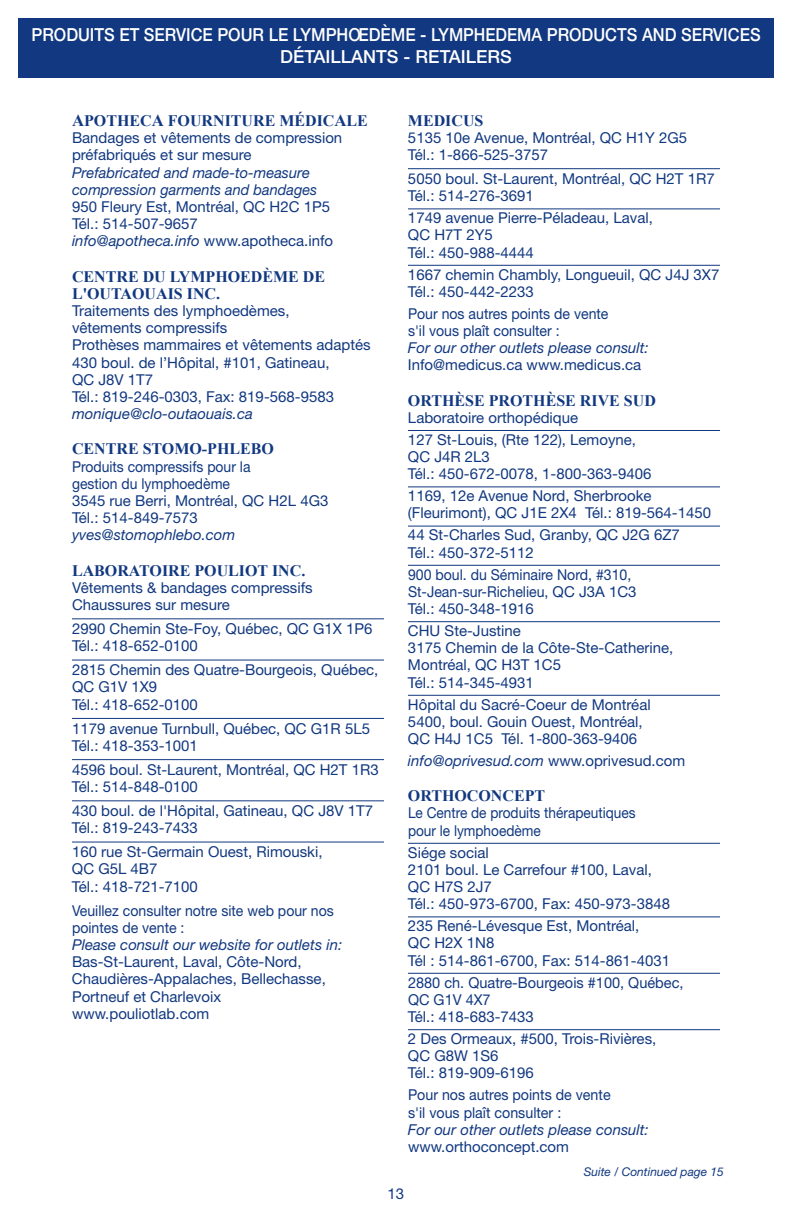
<style>
.page{position:relative;width:792px;height:1224px;background:#fff}
.page>*{position:absolute;margin:0;border:0;box-sizing:border-box;transform-origin:0 0}
.t1{font:500 18px/21.6px "Helvetica Neue LT Std";color:#fff;text-align:center;scale:.91 1}
.t2{font:700 16px/17.2px "Times New Roman";color:#113880}
.t3{font:15px/17.2px "Helvetica Neue LT Std";color:#113880}
.t4{font:italic 15px/17.2px "Helvetica Neue LT Std";color:#113880}
.t5{font:15px/17.2px "Helvetica Neue LT Std";color:#113880;scale:.94 1}
.t6{font:15px/17.2px "Helvetica Neue LT Std";color:#113880;scale:.93 1}
.t7{font:15px/17.2px "Helvetica Neue LT Std";color:#113880;scale:.91 1}
.t8{font:15px/17.2px "Helvetica Neue LT Std";color:#113880;scale:.95 1}
.t9{font:italic 12px "Helvetica Neue LT Std";color:#113880}
.s1{font-size:16.8px}
.s2{font-style:italic}
.s3{font-style:normal}
</style>
<div class="page">
<div style="left:18px;top:18px;width:756px;height:59px;background:#113880"></div>
<hr style="left:72px;top:618px;width:312px;height:1px;background:#113880">
<hr style="left:72px;top:660px;width:312px;height:1px;background:#113880">
<hr style="left:72px;top:718px;width:312px;height:1px;background:#113880">
<hr style="left:72px;top:759px;width:312px;height:1px;background:#113880">
<hr style="left:72px;top:800px;width:312px;height:1px;background:#113880">
<hr style="left:72px;top:842px;width:312px;height:1px;background:#113880">
<hr style="left:408px;top:168px;width:312px;height:1px;background:#113880">
<hr style="left:408px;top:208px;width:312px;height:1px;background:#113880">
<hr style="left:408px;top:265px;width:312px;height:1px;background:#113880">
<hr style="left:408px;top:430px;width:312px;height:1px;background:#113880">
<hr style="left:408px;top:486px;width:312px;height:1px;background:#113880">
<hr style="left:408px;top:526px;width:312px;height:1px;background:#113880">
<hr style="left:408px;top:565px;width:312px;height:1px;background:#113880">
<hr style="left:408px;top:621px;width:312px;height:1px;background:#113880">
<hr style="left:408px;top:695px;width:312px;height:1px;background:#113880">
<hr style="left:408px;top:843px;width:312px;height:1px;background:#113880">
<hr style="left:408px;top:916px;width:312px;height:1px;background:#113880">
<hr style="left:408px;top:973px;width:312px;height:1px;background:#113880">
<hr style="left:408px;top:1029px;width:312px;height:1px;background:#113880">
<p class="t1" style="left:31px;top:26px;width:803px">PRODUITS ET SERVICE POUR LE LYMPHOEDÈME - LYMPHEDEMA PRODUCTS AND SERVICES<br>DÉTAILLANTS - RETAILERS</p>
<p class="t2" style="left:72px;top:112px;width:297px"><span class="s1">A</span>POTHEC<span class="s1">A</span> FOURNITURE MÉDIC<span class="s1">A</span>LE</p>
<p class="t3" style="left:72px;top:131px;width:272px">Bandages et vêtements de compression préfabriqués et sur mesure</p>
<p class="t4" style="left:72px;top:165px;width:247px">Prefabricated and made-to-measure compression garments and bandages</p>
<p class="t3" style="left:72px;top:200px;width:263px">950 Fleury Est, Montréal, QC H2C 1P5<br>Tél.: 514-507-9657<br><span class="s2">info@apotheca.info</span> www.apotheca.info</p>
<p class="t2" style="left:72px;top:268px;width:255px">CENTRE DU LYMPHOEDÈME DE<br>L'OUTAOUAIS INC.</p>
<p class="t3" style="left:72px;top:304px;width:300px">Traitements des lymphoedèmes,<br>vêtements compressifs<br>Prothèses mammaires et vêtements adaptés<br>430 boul. de l’Hôpital, #101, Gatineau,<br>QC J8V 1T7<br>Tél.: 819-246-0303, Fax: 819-568-9583</p>
<p class="t4" style="left:72px;top:407px;width:182px">monique@clo-outaouais.ca</p>
<p class="t2" style="left:72px;top:440px;width:203px">CENTRE STOMO-PHLEBO</p>
<p class="t6" style="left:72px;top:459px;width:277px">Produits compressifs pour la<br>gestion du lymphoedème<br>3545 rue Berri, Montréal, QC H2L 4G3<br>Tél.: 514-849-7573</p>
<p class="t4" style="left:72px;top:528px;width:165px">yves@stomophlebo.com</p>
<p class="t2" style="left:72px;top:562px;width:235px">LABORATOIRE POULIOT INC.</p>
<p class="t3" style="left:72px;top:580px;width:242px">Vêtements &amp; bandages compressifs<br>Chaussures sur mesure</p>
<p class="t3" style="left:72px;top:622px;width:302px">2990 Chemin Ste-Foy, Québec, QC G1X 1P6<br>Tél.: 418-652-0100</p>
<p class="t3" style="left:72px;top:663px;width:308px">2815 Chemin des Quatre-Bourgeois, Québec,<br>QC G1V 1X9<br>Tél.: 418-652-0100</p>
<p class="t3" style="left:72px;top:721px;width:300px">1179 avenue Turnbull, Québec, QC G1R 5L5<br>Tél.: 418-353-1001</p>
<p class="t3" style="left:72px;top:762px;width:308px">4596 boul. St-Laurent, Montréal, QC H2T 1R3<br>Tél.: 514-848-0100</p>
<p class="t3" style="left:72px;top:804px;width:303px">430 boul. de l'Hôpital, Gatineau, QC J8V 1T7<br>Tél.: 819-243-7433</p>
<p class="t3" style="left:72px;top:845px;width:252px">160 rue St-Germain Ouest, Rimouski,<br>QC G5L 4B7<br>Tél.: 418-721-7100</p>
<p class="t5" style="left:72px;top:903px;width:280px">Veuillez consulter notre site web pour nos pointes de vente :</p>
<p class="t4" style="left:72px;top:938px;width:272px">Please consult our website for outlets in:</p>
<p class="t3" style="left:72px;top:955px;width:255px">Bas-St-Laurent, Laval, Côte-Nord,<br>Chaudières-Appalaches, Bellechasse,<br>Portneuf et Charlevoix www.pouliotlab.com</p>
<p class="t2" style="left:408px;top:112px;width:77px">MEDICUS</p>
<p class="t3" style="left:408px;top:130px;width:281px">5135 10e Avenue, Montréal, QC H1Y 2G5<br>Tél.: 1-866-525-3757</p>
<p class="t3" style="left:408px;top:171px;width:308px">5050 boul. St-Laurent, Montréal, QC H2T 1R7<br>Tél.: 514-276-3691</p>
<p class="t3" style="left:408px;top:211px;width:246px">1749 avenue Pierre-Péladeau, Laval,<br>QC H7T 2Y5<br>Tél.: 450-988-4444</p>
<p class="t3" style="left:408px;top:267px;width:313px">1667 chemin Chambly, Longueuil, QC J4J 3X7<br>Tél.: 450-442-2233</p>
<p class="t5" style="left:408px;top:306px;width:215px">Pour nos autres points de vente s'il vous plaît consulter :</p>
<p class="t4" style="left:408px;top:341px;width:242px">For our other outlets please consult:</p>
<p class="t3" style="left:408px;top:358px;width:235px">Info@medicus.ca www.medicus.ca</p>
<p class="t2" style="left:408px;top:392px;width:249px">ORTHÈSE PROTHÈSE RIVE SUD</p>
<p class="t3" style="left:408px;top:408px;width:230px;line-height:22px">Laboratoire orthopédique<br>127 St-Louis, (Rte 122), Lemoyne,</p>
<p class="t3" style="left:408px;top:449px;width:245px">QC J4R 2L3<br>Tél.: 450-672-0078, 1-800-363-9406</p>
<p class="t3" style="left:408px;top:489px;width:305px">1169, 12e Avenue Nord, Sherbrooke (Fleurimont), QC J1E 2X4 Tél.: 819-564-1450</p>
<p class="t3" style="left:408px;top:528px;width:273px">44 St-Charles Sud, Granby, QC J2G 6Z7<br>Tél.: 450-372-5112</p>
<p class="t5" style="left:408px;top:567px;width:245px">900 boul. du Séminaire Nord, #310,<br>St-Jean-sur-Richelieu, QC J3A 1C3<br>Tél.: 450-348-1916</p>
<p class="t3" style="left:408px;top:623px;width:267px">CHU Ste-Justine<br>3175 Chemin de la Côte-Ste-Catherine,<br>Montréal, QC H3T 1C5<br>Tél.: 514-345-4931</p>
<p class="t3" style="left:408px;top:697px;width:244px">Hôpital du Sacré-Coeur de Montréal<br>5400, boul. Gouin Ouest, Montréal,<br>QC H4J 1C5 Tél. 1-800-363-9406</p>
<p class="t4" style="left:408px;top:753px;width:279px">info@oprivesud.com <span class="s3">www.oprivesud.com</span></p>
<p class="t2" style="left:408px;top:787px;width:139px">ORTHOCONCEPT</p>
<p class="t7" style="left:408px;top:806px;width:252px">Le Centre de produits thérapeutiques pour le lymphoedème</p>
<p class="t3" style="left:408px;top:845px;width:264px">Siége social<br>2101 boul. Le Carrefour #100, Laval,<br>QC H7S 2J7<br>Tél.: 450-973-6700, Fax: 450-973-3848</p>
<p class="t3" style="left:408px;top:919px;width:264px">235 René-Lévesque Est, Montréal,<br>QC H2X 1N8<br>Tél : 514-861-6700, Fax: 514-861-4031</p>
<p class="t3" style="left:408px;top:975px;width:277px">2880 ch. Quatre-Bourgeois #100, Québec,<br>QC G1V 4X7<br>Tél.: 418-683-7433</p>
<p class="t3" style="left:408px;top:1031px;width:250px">2 Des Ormeaux, #500, Trois-Rivières,<br>QC G8W 1S6<br>Tél.: 819-909-6196</p>
<p class="t8" style="left:408px;top:1088px;width:215px">Pour nos autres points de vente s'il vous plaît consulter :</p>
<p class="t4" style="left:408px;top:1122px;width:242px">For our other outlets please consult:</p>
<p class="t3" style="left:408px;top:1139px;width:163px">www.orthoconcept.com</p>
<p class="t9" style="left:584px;top:1167px;width:142px">Suite / Continued page 15</p>
<p class="t3" style="left:388px;top:1186px;width:18px">13</p>
</div>
